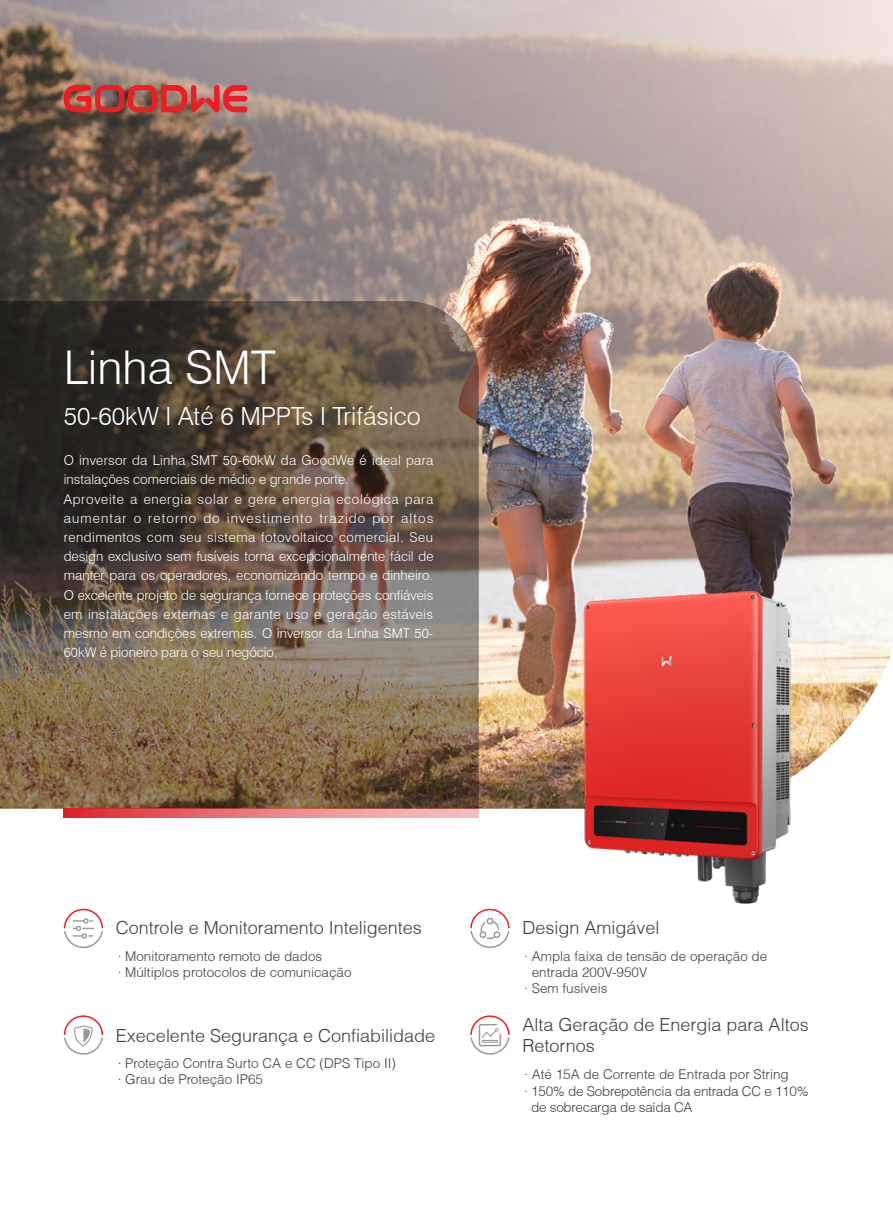
<style>
.page{position:relative;width:893px;height:1212px;background:#fff}
.page>*{position:absolute;margin:0;border:0;box-sizing:border-box;transform-origin:0 0}
.t1{font:300 46.5px "Swiss 721 BT";color:#fff}
.t2{font:300 25.05px "Swiss 721 BT";color:#fff}
.t3{font:300 18px/21.6px "Helvetica";color:#3e3e3f}
.t4{font:300 13.5px/19.2px "Swiss 721 BT";color:#fff}
.t5{font:300 13.5px/16.2px "Helvetica";color:#3e3e3f}
.t6{font:300 13.5px/16.2px "Helvetica";letter-spacing:-.02em;color:#3e3e3f}
</style>
<div class="page">
<img style="left:0;top:0;width:893px;height:809px">
<svg style="left:0;top:301px;width:479px;height:508px;background:#675746"></svg>
<svg style="left:64px;top:809px;width:415px;height:9px;background:#e87d81"></svg>
<svg style="left:64px;top:85px;width:183px;height:27px;background:#c14b47"></svg>
<img style="left:519px;top:578px;width:337px;height:326px">
<svg style="left:63px;top:1015px;width:40px;height:40px"></svg>
<svg style="left:63px;top:908px;width:40px;height:40px"></svg>
<svg style="left:470px;top:908px;width:40px;height:40px"></svg>
<svg style="left:470px;top:1015px;width:40px;height:40px"></svg>
<p class="t1" style="left:64px;top:340px;width:214px">Linha SMT</p>
<p class="t2" style="left:64px;top:400px;width:359px">50-60kW I Até 6 MPPTs I Trifásico</p>
<p class="t4" style="left:64px;top:451px;width:371px">O inversor da Linha SMT 50-60kW da GoodWe é ideal para instalações comerciais de médio e grande porte.</p>
<p class="t4" style="left:64px;top:489px;width:371px;text-align:justify">Aproveite a energia solar e gere energia ecológica para aumentar o retorno do investimento trazido por altos rendimentos com seu sistema fotovoltaico comercial. Seu design exclusivo sem fusíveis torna excepcionalmente fácil de manter para os operadores, economizando tempo e dinheiro.<br>O excelente projeto de segurança fornece proteções confiáveis em instalações externas e garante uso e geração estáveis mesmo em condições extremas. O inversor da Linha SMT 50- 60kW é pioneiro para o seu negócio.</p>
<p class="t3" style="left:116px;top:917px;width:307px">Controle e Monitoramento Inteligentes</p>
<p class="t5" style="left:118px;top:947px;width:206px">· Monitoramento remoto de dados</p>
<p class="t5" style="left:118px;top:964px;width:235px">· Múltiplos protocolos de comunicação</p>
<p class="t3" style="left:116px;top:1024px;width:321px">Execelente Segurança e Confiabilidade</p>
<p class="t5" style="left:118px;top:1055px;width:280px">· Proteção Contra Surto CA e CC (DPS Tipo II)</p>
<p class="t5" style="left:118px;top:1071px;width:147px">· Grau de Proteção IP65</p>
<p class="t3" style="left:522px;top:917px;width:139px">Design Amigável</p>
<p class="t5" style="left:532px;top:947px;width:237px;text-indent:-8px">· Ampla faixa de tensão de operação de entrada 200V-950V</p>
<p class="t5" style="left:524px;top:980px;width:85px">· Sem fusíveis</p>
<p class="t3" style="left:522px;top:1013px;width:288px">Alta Geração de Energia para Altos<br>Retornos</p>
<p class="t5" style="left:524px;top:1066px;width:266px">· Até 15A de Corrente de Entrada por String</p>
<p class="t6" style="left:531px;top:1082px;width:279px;text-indent:-7px">· 150% de Sobrepotência da entrada CC e 110% de sobrecarga de saída CA</p>
</div>
